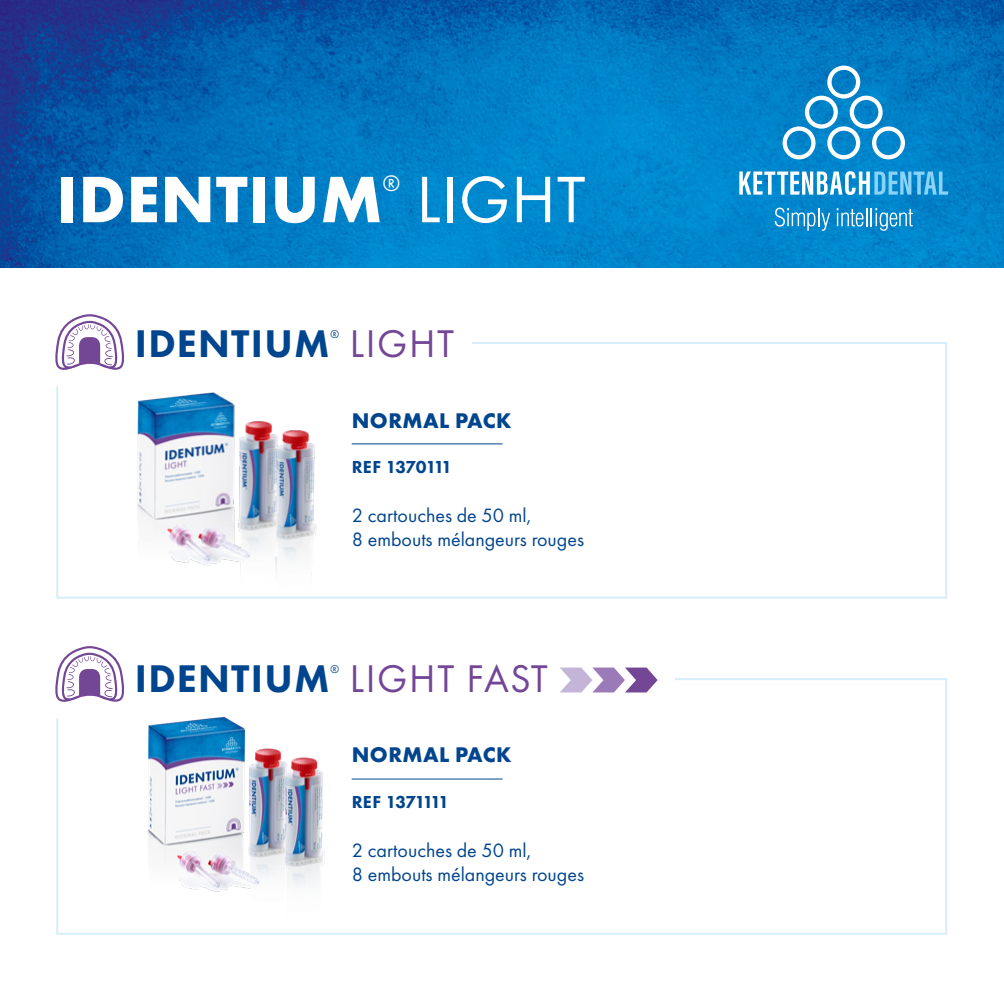
<style>
.page{position:relative;width:1004px;height:993px;background:#fff}
.page>*{position:absolute;margin:0;border:0;box-sizing:border-box;transform-origin:0 0}
.t1{font:700 68px "Futura PT";letter-spacing:.01em;color:#fff}
.t2{font:68px "Futura PT";letter-spacing:.01em;color:#fff}
.t3{font:800 40px "Futura PT";letter-spacing:.03em;color:#00458e}
.t4{font:40px "Futura PT";letter-spacing:.04em;color:#744696}
.t5{font:23.4px "Futura PT";color:#fff}
.t6{font:700 22px "Futura PT";letter-spacing:.02em;color:#00458e}
.t7{font:20px/24px "Futura PT";color:#00458e}
.t8{font:800 18px "Futura PT";letter-spacing:-.04em;color:#00458e}
.t9{font:800 18px "Futura PT";letter-spacing:-.06em;color:#00458e}
.t10{font:11.6px "Futura PT";color:#00458e}
</style>
<div class="page">
<img style="left:0;top:0;width:1003px;height:267px">
<svg style="left:739px;top:171px;width:209px;height:24px"></svg>
<svg style="left:774px;top:207px;width:56px;height:24px"></svg>
<svg style="left:836px;top:208px;width:76px;height:23px;background:#3da2d7"></svg>
<svg style="left:782px;top:66px;width:123px;height:93px"></svg>
<div style="left:56px;top:342px;width:891px;height:256px;border:2px solid #d6eefc"></div>
<img style="left:114px;top:392px;width:217px;height:207px">
<hr style="left:351px;top:443px;width:151px;height:1px;background:#00458e">
<hr style="left:351px;top:778px;width:151px;height:1px;background:#00458e">
<div style="left:55px;top:327px;width:416px;height:30px;background:#fff"></div>
<img style="left:124px;top:716px;width:217px;height:219px">
<svg style="left:560px;top:667px;width:97px;height:25px"></svg>
<div style="left:26px;top:318px;width:68px;height:68px;background:#fff;border-radius:50%"></div>
<svg style="left:55px;top:314px;width:69px;height:56px"></svg>
<svg style="left:55px;top:646px;width:69px;height:55px"></svg>
<h1 class="t1" style="left:56px;top:155px;width:327px">IDENTIUM</h1>
<p class="t5" style="left:383px;top:169px;width:19px">®</p>
<h1 class="t2" style="left:416px;top:159px;width:171px">LIGHT</h1>
<h2 class="t3" style="left:135px;top:319px;width:196px">IDENTIUM</h2>
<p class="t10" style="left:330px;top:327px;width:10px">®</p>
<h2 class="t4" style="left:350px;top:320px;width:106px">LIGHT</h2>
<p class="t6" style="left:352px;top:406px;width:161px">NORMAL PACK</p>
<p class="t8" style="left:351px;top:455px;width:102px">REF 1370111</p>
<p class="t7" style="left:351px;top:503px;width:234px">2 cartouches de 50 ml,<br>8 embouts mélangeurs rouges</p>
<h2 class="t3" style="left:135px;top:654px;width:196px">IDENTIUM</h2>
<p class="t10" style="left:330px;top:662px;width:10px">®</p>
<h2 class="t4" style="left:350px;top:655px;width:199px">LIGHT FAST</h2>
<p class="t6" style="left:352px;top:740px;width:161px">NORMAL PACK</p>
<p class="t9" style="left:351px;top:790px;width:99px">REF 1371111</p>
<p class="t7" style="left:351px;top:838px;width:234px">2 cartouches de 50 ml,<br>8 embouts mélangeurs rouges</p>
</div>
